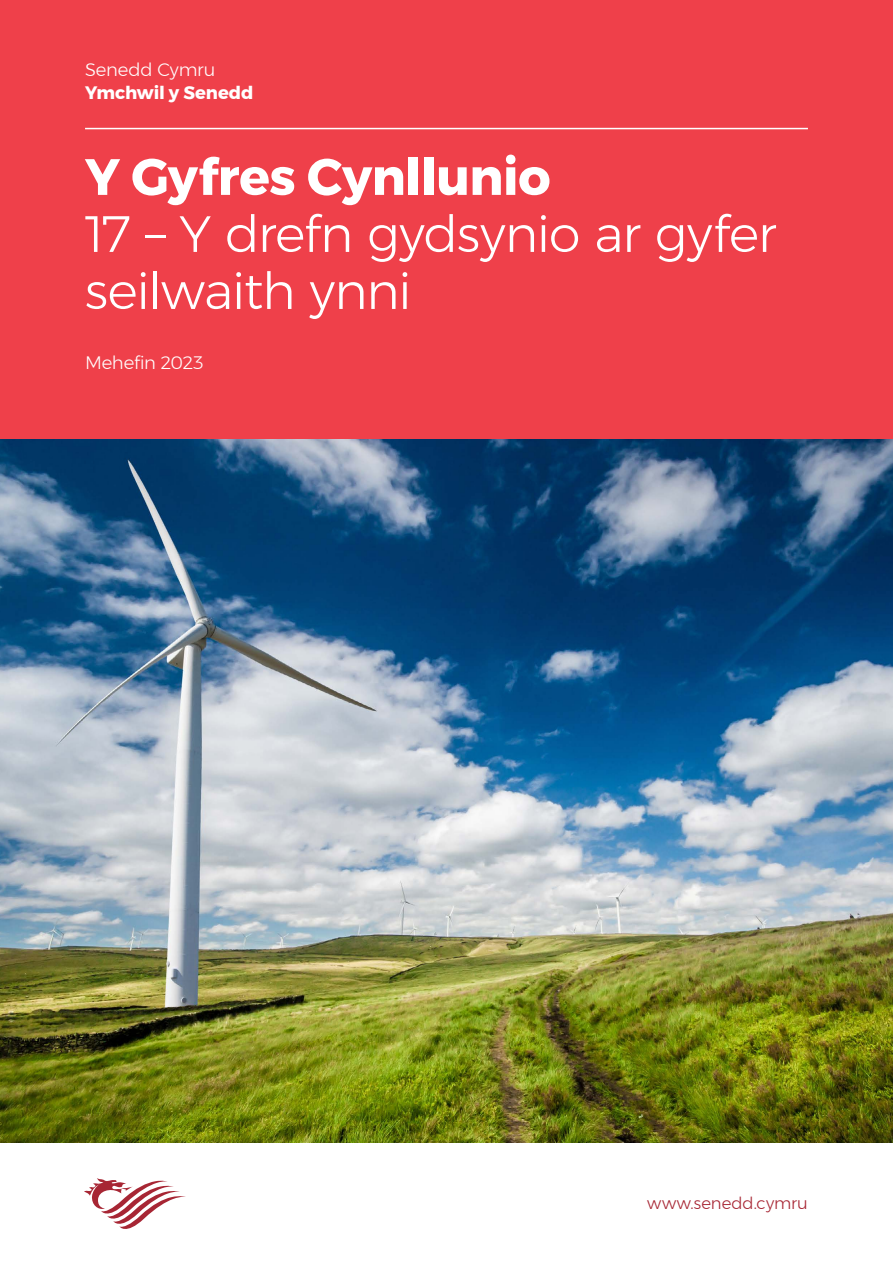
<style>
.page{position:relative;width:893px;height:1263px;background:#fff}
.page>*{position:absolute;margin:0;border:0;box-sizing:border-box;transform-origin:0 0}
.t1{font:300 51px/57px "Montserrat";letter-spacing:-.025em;color:#fff}
.t2{font:700 51px "Montserrat";letter-spacing:-.015em;color:#fff}
.t3{font:300 18px "Montserrat";letter-spacing:-.01em;color:#fff}
.t4{font:700 18px "Montserrat";letter-spacing:-.005em;color:#fff}
.t5{font:300 16.5px "Montserrat";letter-spacing:.005em;color:#a72634}
</style>
<div class="page">
<img style="left:0;top:439px;width:893px;height:704px">
<svg style="left:84px;top:1178px;width:102px;height:51px"></svg>
<div style="left:0;top:0;width:893px;height:439px;background:#ef404a"></div>
<hr style="left:85px;top:128px;width:723px;height:1px;background:#fff">
<p class="t3" style="left:85px;top:56px;width:132px">Senedd Cymru</p>
<p class="t4" style="left:85px;top:78px;width:170px">Ymchwil y Senedd</p>
<p class="t2" style="left:85px;top:136px;width:467px">Y Gyfres Cynllunio</p>
<p class="t1" style="left:85px;top:205px;width:693px">17 – Y drefn gydsynio ar gyfer seilwaith ynni</p>
<p class="t3" style="left:85px;top:350px;width:120px">Mehefin 2023</p>
<p class="t5" style="left:647px;top:1191px;width:162px">www.senedd.cymru</p>
</div>
